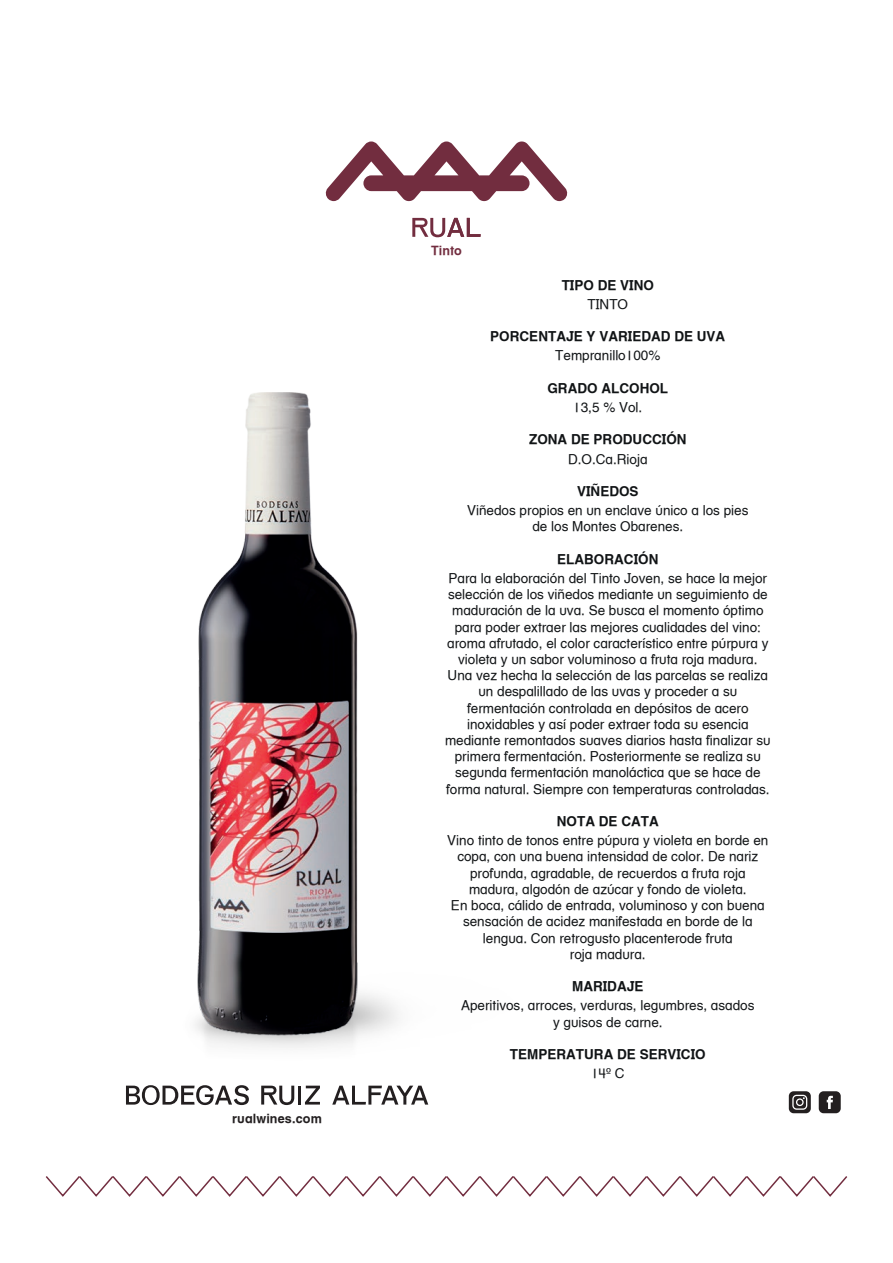
<style>
.page{position:relative;width:893px;height:1263px;background:#fff}
.page>*{position:absolute;margin:0;border:0;box-sizing:border-box;transform-origin:0 0}
.t1{font:13.5px/16.2px "Helvetica Textbook LT";color:#111416;text-align:center}
.t2{font:700 13.5px "Helvetica Textbook LT";color:#111416}
.t3{font:700 12.6px "Helvetica Textbook LT";letter-spacing:.01em;color:#231f20}
.t4{font:700 12.6px "Helvetica Textbook LT";letter-spacing:.005em;color:#722d3f}
</style>
<div class="page">
<svg style="left:45px;top:1176px;width:803px;height:21px"></svg>
<svg style="left:325px;top:141px;width:243px;height:60px"></svg>
<svg style="left:412px;top:218px;width:69px;height:19px"></svg>
<div style="left:789px;top:1091px;width:22px;height:22px;background:#231f20;border-radius:5px"></div>
<svg style="left:792px;top:1095px;width:15px;height:15px"></svg>
<div style="left:819px;top:1091px;width:22px;height:22px;background:#231f20;border-radius:5px"></div>
<svg style="left:827px;top:1096px;width:6px;height:13px"></svg>
<svg style="left:261px;top:1086px;width:33px;height:19px"></svg>
<hr style="left:298px;top:1086px;width:3px;height:18px;background:#231f20">
<svg style="left:305px;top:1086px;width:15px;height:18px"></svg>
<svg style="left:332px;top:1086px;width:96px;height:18px"></svg>
<svg style="left:126px;top:1085px;width:123px;height:20px"></svg>
<img style="left:195px;top:392px;width:204px;height:656px">
<p class="t3" style="left:232px;top:1110px;width:91px">rualwines.com</p>
<p class="t4" style="left:431px;top:243px;width:32px">Tinto</p>
<p class="t2" style="left:562px;top:276px;width:94px">TIPO DE VINO</p>
<p class="t1" style="left:588px;top:296px;width:42px">TINTO</p>
<p class="t2" style="left:490px;top:328px;width:237px">PORCENTAJE Y VARIEDAD DE UVA</p>
<p class="t1" style="left:555px;top:347px;width:107px">Tempranillo100%</p>
<p class="t2" style="left:547px;top:380px;width:122px">GRADO ALCOHOL</p>
<p class="t1" style="left:573px;top:399px;width:71px">13,5 % Vol.</p>
<p class="t2" style="left:529px;top:431px;width:159px">ZONA DE PRODUCCIÓN</p>
<p class="t1" style="left:568px;top:451px;width:81px">D.O.Ca.Rioja</p>
<p class="t2" style="left:577px;top:483px;width:63px">VIÑEDOS</p>
<p class="t1" style="left:467px;top:502px;width:283px">Viñedos propios en un enclave único a los pies de los Montes Obarenes.</p>
<p class="t2" style="left:557px;top:551px;width:103px">ELABORACIÓN</p>
<p class="t1" style="left:445px;top:570px;width:327px">Para la elaboración del Tinto Joven, se hace la mejor selección de los viñedos mediante un seguimiento de maduración de la uva. Se busca el momento óptimo para poder extraer las mejores cualidades del vino: aroma afrutado, el color característico entre púrpura y violeta y un sabor voluminoso a fruta roja madura.<br>Una vez hecha la selección de las parcelas se realiza un despalillado de las uvas y proceder a su fermentación controlada en depósitos de acero inoxidables y así poder extraer toda su esencia mediante remontados suaves diarios hasta finalizar su primera fermentación. Posteriormente se realiza su segunda fermentación manoláctica que se hace de forma natural. Siempre con temperaturas controladas.</p>
<p class="t2" style="left:557px;top:813px;width:103px">NOTA DE CATA</p>
<p class="t1" style="left:447px;top:832px;width:323px">Vino tinto de tonos entre púpura y violeta en borde en copa, con una buena intensidad de color. De nariz profunda, agradable, de recuerdos a fruta roja madura, algodón de azúcar y fondo de violeta.<br>En boca, cálido de entrada, voluminoso y con buena sensación de acidez manifestada en borde de la lengua. Con retrogusto placenterode fruta<br>roja madura.</p>
<p class="t2" style="left:572px;top:978px;width:73px">MARIDAJE</p>
<p class="t1" style="left:461px;top:997px;width:295px">Aperitivos, arroces, verduras, legumbres, asados y guisos de carne.</p>
<p class="t2" style="left:510px;top:1046px;width:197px">TEMPERATURA DE SERVICIO</p>
<p class="t1" style="left:591px;top:1065px;width:35px">14º C</p>
</div>
